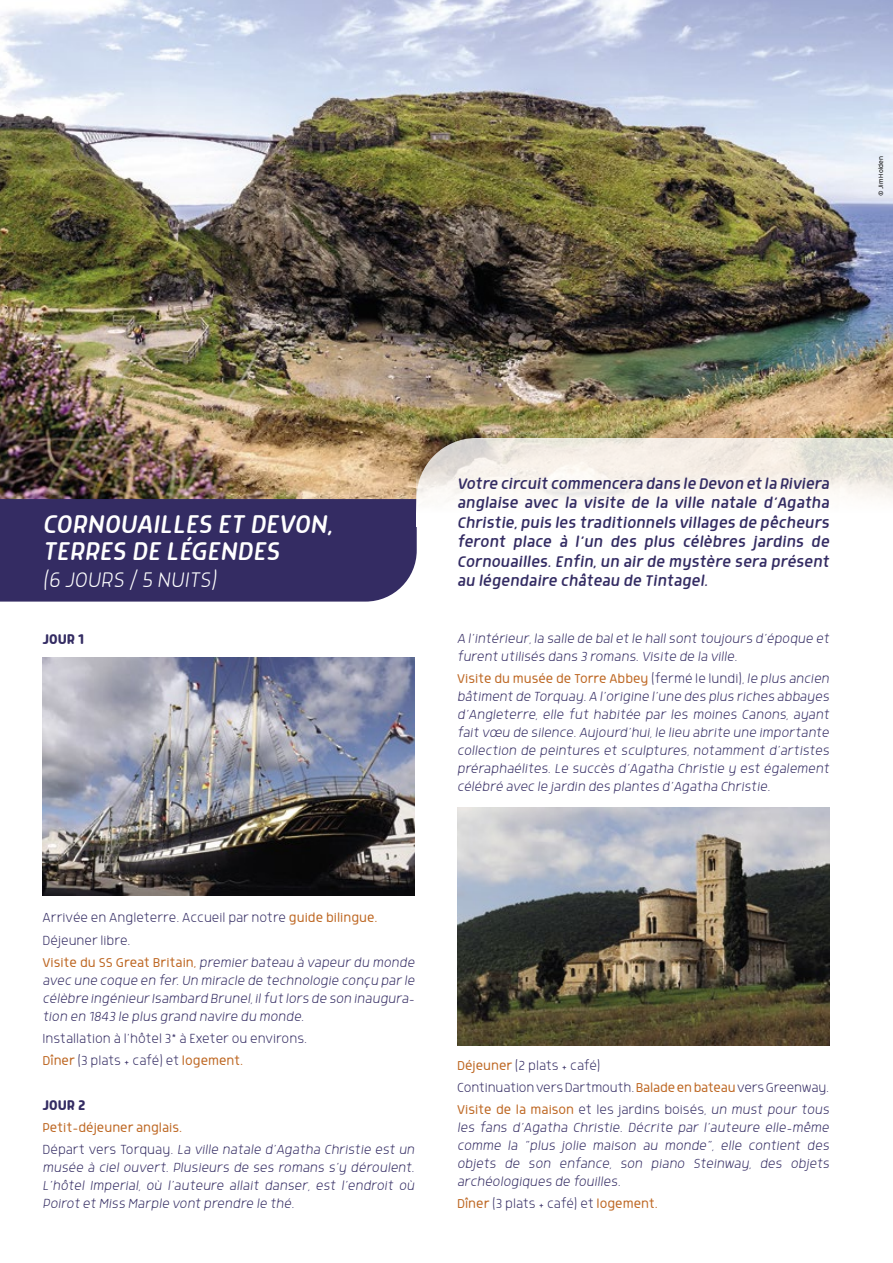
<style>
.page{position:relative;width:893px;height:1263px;background:#fff}
.page>*{position:absolute;margin:0;border:0;box-sizing:border-box;transform-origin:0 0}
.t1{font:italic 300 30px/27px "Morl Rounded";color:#fff}
.t2{font:italic 200 24px "Morl Rounded";color:#fff}
.t3{font:italic 300 18px/19.5px "Morl Rounded";color:#342c63;text-align:justify}
.t4{font:500 16.5px "Morl Rounded";color:#342c63}
.t5{font:italic 200 15px/18px "Morl Rounded";color:#342c63;text-align:justify}
.t6{font:200 15px/22.2px "Morl Rounded";color:#342c63}
.t7{font:300 7.5px "Morl Rounded";color:#000}
.s1{font-weight:300;font-style:normal;color:#be6824}
.s2{font-style:normal}
.s3{font-weight:300;color:#be6824}
.s4{font-style:italic}
</style>
<div class="page">
<img style="left:0;top:0;width:893px;height:499px">
<img style="left:43px;top:658px;width:372px;height:237px">
<img style="left:457px;top:808px;width:372px;height:238px">
<div style="left:0;top:499px;width:417px;height:103px;background:#342c63"></div>
<svg style="left:417px;top:438px;width:476px;height:63px;fill:#f6efe7"></svg>
<p class="t7" style="left:877px;top:196px;width:41px;rotate:-90deg">© Jim Holden</p>
<h1 class="t1" style="left:43px;top:509px;width:291px">CORNOUAILLES ET DEVON,<br>TERRES DE LÉGENDES</h1>
<h2 class="t2" style="left:43px;top:567px;width:176px">(6 JOURS / 5 NUITS)</h2>
<p class="t4" style="left:43px;top:630px;width:43px">JOUR 1</p>
<p class="t3" style="left:457px;top:473px;width:374px">Votre circuit commencera dans le Devon et la Riviera anglaise avec la visite de la ville natale d’Agatha Christie, puis les traditionnels villages de pêcheurs feront place à l’un des plus célèbres jardins de Cornouailles. Enfin, un air de mystère sera présent au légendaire château de Tintagel.</p>
<p class="t5" style="left:457px;top:629px;width:374px">A l’intérieur, la salle de bal et le hall sont toujours d’époque et furent utilisés dans 3 romans. Visite de la ville.</p>
<p class="t5" style="left:457px;top:669px;width:374px"><span class="s1">Visite du musée de Torre Abbey</span> <span class="s2">(fermé le lundi),</span> le plus ancien bâtiment de Torquay. A l’origine l’une des plus riches abbayes d’Angleterre, elle fut habitée par les moines Canons, ayant fait vœu de silence. Aujourd’hui, le lieu abrite une importante collection de peintures et sculptures, notamment d’artistes préraphaélites. Le succès d’Agatha Christie y est également célébré avec le jardin des plantes d’Agatha Christie.</p>
<p class="t6" style="left:43px;top:907px;width:374px">Arrivée en Angleterre. Accueil par notre <span class="s3">guide bilingue.<br></span>Déjeuner libre.<br><span class="s3">Visite du SS Great Britain,</span> <span class="s4">premier bateau à vapeur du monde</span></p>
<p class="t5" style="left:43px;top:971px;width:374px">avec une coque en fer. Un miracle de technologie conçu par le célèbre ingénieur Isambard Brunel, il fut lors de son inaugura&shy;tion en 1843 le plus grand navire du monde.</p>
<p class="t6" style="left:43px;top:1027px;width:266px">Installation à l’hôtel 3* à Exeter ou environs.<br><span class="s3">Dîner</span> (3 plats + café) et <span class="s3">logement.</span></p>
<p class="t4" style="left:43px;top:1096px;width:44px">JOUR 2</p>
<p class="t5" style="left:43px;top:1116px;width:374px;line-height:22.2px"><span class="s1">Petit-déjeuner anglais.<br></span><span class="s2">Départ vers Torquay.</span> La ville natale d’Agatha Christie est un</p>
<p class="t5" style="left:43px;top:1159px;width:374px">musée à ciel ouvert. Plusieurs de ses romans s’y déroulent.<br>L’hôtel Imperial, où l’auteure allait danser, est l’endroit où Poirot et Miss Marple vont prendre le thé.</p>
<p class="t6" style="left:457px;top:1054px;width:374px"><span class="s3">Déjeuner</span> (2 plats + café)<br>Continuation vers Dartmouth. <span class="s3">Balade en bateau</span> vers Greenway.<br><span class="s3">Visite de la maison</span> et les jardins boisés, <span class="s4">un must pour tous</span></p>
<p class="t5" style="left:457px;top:1118px;width:374px">les fans d’Agatha Christie. Décrite par l’auteure elle-même comme la “plus jolie maison au monde”, elle contient des objets de son enfance, son piano Steinway, des objets archéologiques de fouilles.</p>
<p class="t6" style="left:457px;top:1193px;width:202px"><span class="s3">Dîner</span> (3 plats + café) et <span class="s3">logement.</span></p>
</div>
